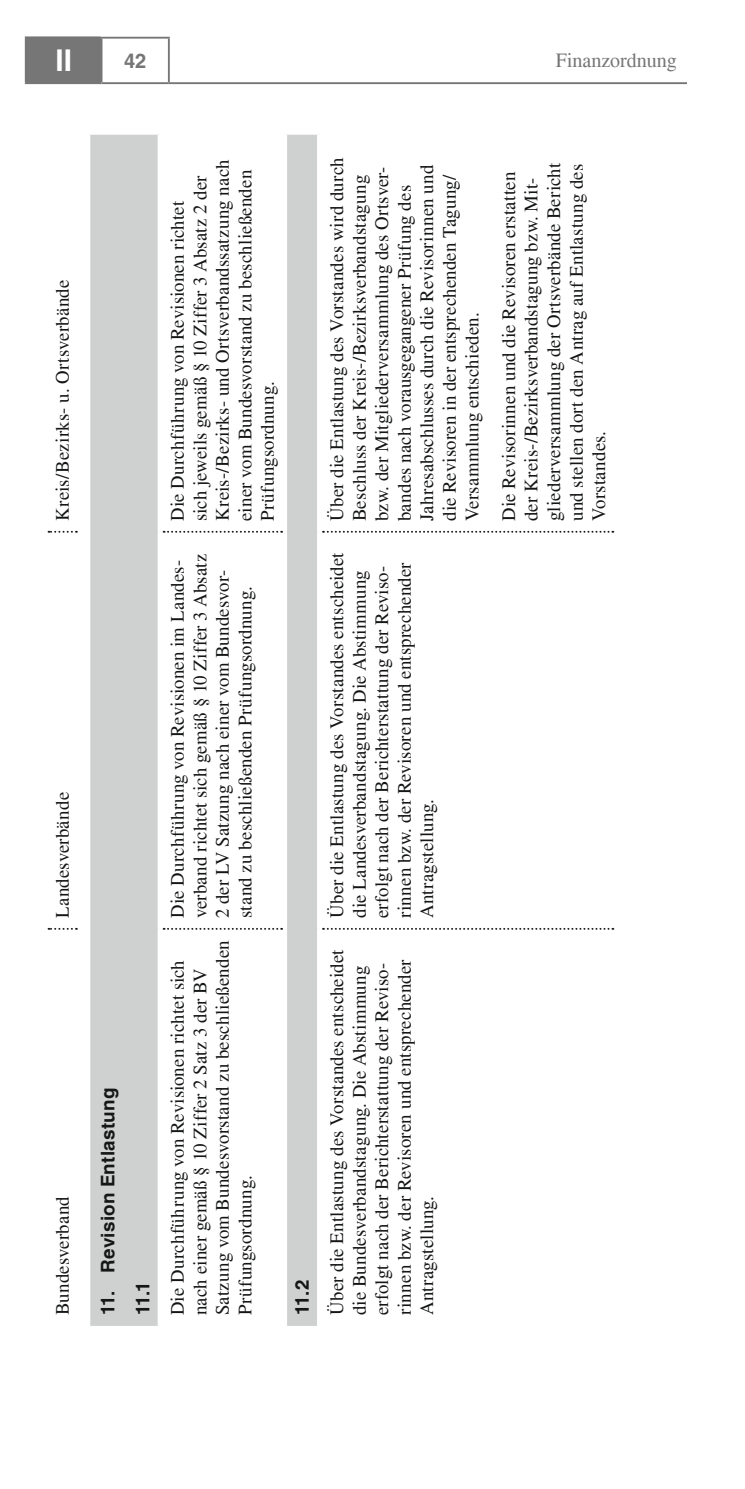
<style>
.page{position:relative;width:745px;height:1489px;background:#fff}
.page>*{position:absolute;margin:0;border:0;box-sizing:border-box;transform-origin:0 0}
.t1{font:700 30px "Helvetica";color:#fff}
.t2{font:20px "Times";color:#757675}
.t3{font:700 20px "Helvetica";color:#757675}
.t4{font:18.75px/22.5px "Times";letter-spacing:.01em;color:#151616}
.t5{font:700 18.75px/35px "Helvetica";letter-spacing:.015em;color:#151616}
</style>
<div class="page">
<div style="left:26px;top:38px;width:75px;height:45px;background:#757675"></div>
<hr style="left:169px;top:82px;width:517px;height:2px;background:#757675">
<hr style="left:25px;top:36px;width:75px;height:3px;background:#757675">
<hr style="left:25px;top:39px;width:2px;height:43px;background:#757675">
<hr style="left:25px;top:82px;width:76px;height:2px;background:#757675">
<hr style="left:100px;top:37px;width:70px;height:2px;background:#757675">
<hr style="left:100px;top:39px;width:2px;height:43px;background:#757675">
<hr style="left:168px;top:39px;width:2px;height:43px;background:#757675">
<hr style="left:101px;top:82px;width:68px;height:2px;background:#757675">
<svg style="left:48px;top:927px;width:29px;height:2px"></svg>
<svg style="left:48px;top:531px;width:29px;height:1px"></svg>
<svg style="left:90px;top:135px;width:227px;height:1190px"></svg>
<div style="left:157px;top:928px;width:5px;height:397px;background:#fff"></div>
<div style="left:157px;top:531px;width:5px;height:397px;background:#fff"></div>
<div style="left:157px;top:135px;width:5px;height:396px;background:#fff"></div>
<div style="left:282px;top:928px;width:5px;height:397px;background:#fff"></div>
<div style="left:282px;top:531px;width:5px;height:397px;background:#fff"></div>
<div style="left:282px;top:135px;width:5px;height:396px;background:#fff"></div>
<svg style="left:163px;top:927px;width:119px;height:2px"></svg>
<svg style="left:163px;top:531px;width:119px;height:1px"></svg>
<svg style="left:323px;top:927px;width:290px;height:2px"></svg>
<svg style="left:323px;top:531px;width:290px;height:1px"></svg>
<h1 class="t1" style="left:55px;top:42px;width:18px">II</h1>
<p class="t3" style="left:124px;top:48px;width:24px">42</p>
<p class="t2" style="left:555px;top:49px;width:123px">Finanzordnung</p>
<p class="t4" style="left:51px;top:521px;width:243px;rotate:-90deg">Kreis/Bezirks- u. Ortsverbände</p>
<p class="t4" style="left:51px;top:918px;width:127px;rotate:-90deg">Landesverbände</p>
<p class="t4" style="left:51px;top:1315px;width:120px;rotate:-90deg">Bundesverband</p>
<p class="t5" style="left:90px;top:1315px;width:229px;rotate:-90deg">11. Revision Entlastung<br>11.1</p>
<p class="t4" style="left:166px;top:521px;width:363px;rotate:-90deg">Die Durchführung von Revisionen richtet<br>sich jeweils gemäß § 10 Ziffer 3 Absatz 2 der Kreis-/Bezirks- und Ortsverbandssatzung nach einer vom Bundesvorstand zu beschließenden Prüfungsordnung.</p>
<p class="t4" style="left:166px;top:918px;width:366px;rotate:-90deg">Die Durchführung von Revisionen im Landes&shy;verband richtet sich gemäß § 10 Ziffer 3 Absatz 2 der LV Satzung nach einer vom Bundesvor&shy;stand zu beschließenden Prüfungsordnung.</p>
<p class="t4" style="left:166px;top:1315px;width:376px;rotate:-90deg">Die Durchführung von Revisionen richtet sich nach einer gemäß § 10 Ziffer 2 Satz 3 der BV Satzung vom Bundesvorstand zu beschließenden Prüfungsordnung.</p>
<p class="t5" style="left:284px;top:1315px;width:37px;rotate:-90deg">11.2</p>
<p class="t4" style="left:325px;top:521px;width:365px;rotate:-90deg">Über die Entlastung des Vorstandes wird durch Beschluss der Kreis-/Bezirksverbandstagung bzw. der Mitgliederversammlung des Ortsver&shy;bandes nach vorausgegangener Prüfung des Jahresabschlusses durch die Revisorinnen und die Revisoren in der entsprechenden Tagung/ Versammlung entschieden.</p>
<p class="t4" style="left:497px;top:521px;width:360px;rotate:-90deg">Die Revisorinnen und die Revisoren erstatten der Kreis-/Bezirksverbandstagung bzw. Mit&shy;gliederversammlung der Ortsverbände Bericht und stellen dort den Antrag auf Entlastung des Vorstandes.</p>
<p class="t4" style="left:325px;top:918px;width:367px;rotate:-90deg">Über die Entlastung des Vorstandes entscheidet die Landesverbandstagung. Die Abstimmung erfolgt nach der Berichterstattung der Reviso&shy;rinnen bzw. der Revisoren und entsprechender Antragstellung.</p>
<p class="t4" style="left:325px;top:1315px;width:367px;rotate:-90deg">Über die Entlastung des Vorstandes entscheidet die Bundesverbandstagung. Die Abstimmung erfolgt nach der Berichterstattung der Reviso&shy;rinnen bzw. der Revisoren und entsprechender Antragstellung.</p>
</div>
